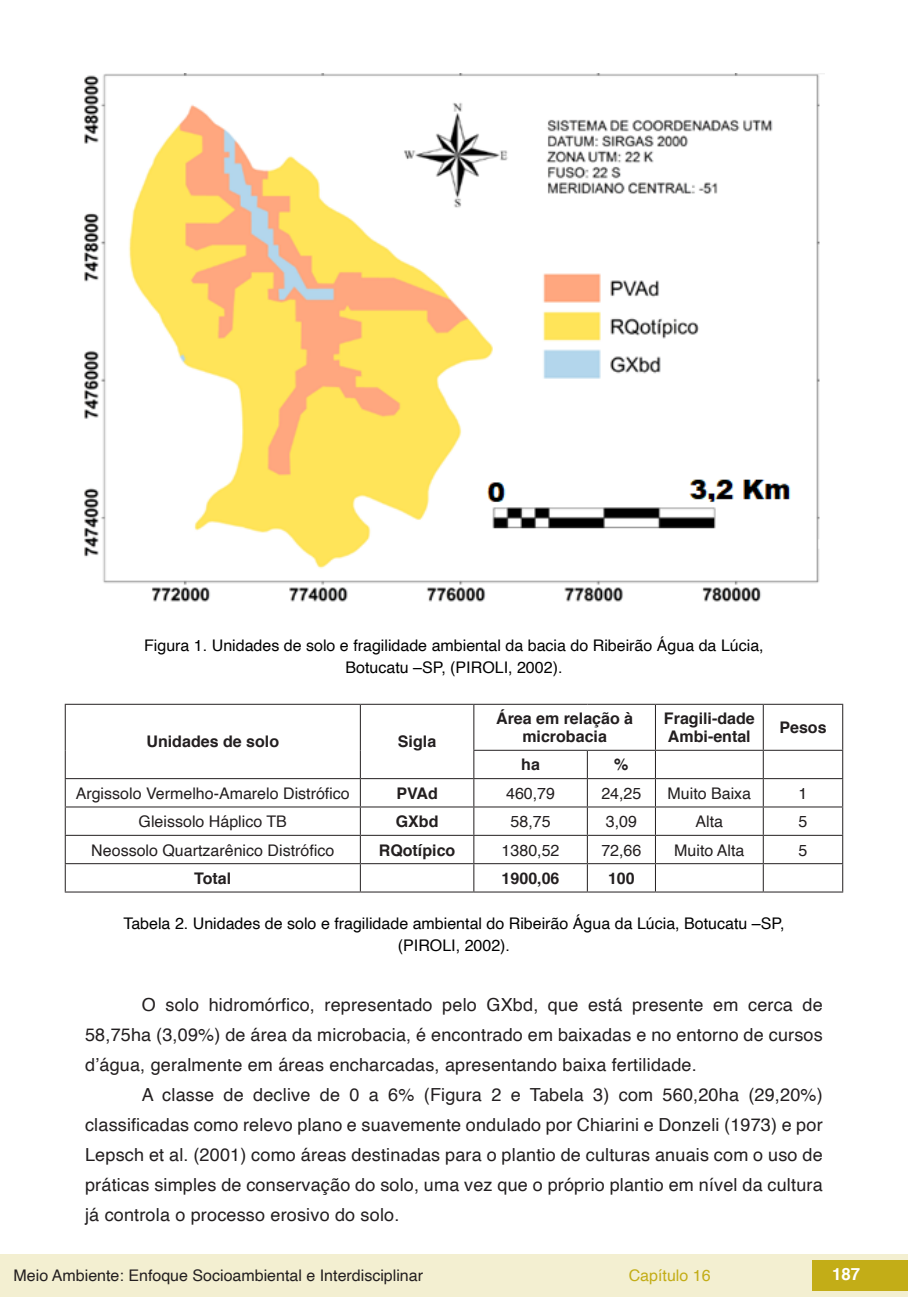
<style>
.page{position:relative;width:908px;height:1304px;background:#fff}
.page>*{position:absolute;margin:0;border:0;box-sizing:border-box;transform-origin:0 0}
.txt{font:18px/30px "Helvetica";letter-spacing:.01em;color:#231f20;text-align:justify}
.t1{font:700 16.8px "Helvetica";color:#fff}
.tab_txt_centro{font:16px "Helvetica";color:#231f20}
.info_tab_graf_imag{font:16px/22px "Helvetica";color:#000;text-align:center}
.tab_txt_centro-2{font:700 16px/18px "Helvetica";color:#231f20;text-align:center}
.t2{font:16px "Helvetica";color:#c3ad17}
</style>
<div class="page">
<div style="left:0;top:1254px;width:906px;height:43px;background:#f3efd1"></div>
<div style="left:812px;top:1261px;width:95px;height:30px;background:#c3ad17"></div>
<img style="left:84px;top:74px;width:736px;height:528px">
<hr style="left:65px;top:704px;width:295px;height:1px;background:#231f20">
<hr style="left:65px;top:705px;width:1px;height:45px;background:#231f20">
<hr style="left:360px;top:704px;width:113px;height:1px;background:#231f20">
<hr style="left:360px;top:705px;width:1px;height:45px;background:#231f20">
<hr style="left:473px;top:704px;width:114px;height:1px;background:#231f20">
<hr style="left:473px;top:705px;width:1px;height:45px;background:#231f20">
<hr style="left:587px;top:704px;width:68px;height:1px;background:#231f20">
<hr style="left:655px;top:704px;width:108px;height:1px;background:#231f20">
<hr style="left:654px;top:705px;width:1px;height:45px;background:#231f20">
<hr style="left:763px;top:704px;width:79px;height:1px;background:#231f20">
<hr style="left:762px;top:705px;width:1px;height:45px;background:#231f20">
<hr style="left:841px;top:705px;width:1px;height:45px;background:#231f20">
<hr style="left:473px;top:750px;width:114px;height:1px;background:#231f20">
<hr style="left:587px;top:750px;width:68px;height:1px;background:#231f20">
<hr style="left:655px;top:750px;width:108px;height:1px;background:#231f20">
<hr style="left:763px;top:750px;width:79px;height:1px;background:#231f20">
<hr style="left:65px;top:778px;width:295px;height:1px;background:#231f20">
<hr style="left:360px;top:778px;width:113px;height:1px;background:#231f20">
<hr style="left:473px;top:778px;width:114px;height:1px;background:#231f20">
<hr style="left:587px;top:778px;width:68px;height:1px;background:#231f20">
<hr style="left:655px;top:778px;width:108px;height:1px;background:#231f20">
<hr style="left:763px;top:778px;width:79px;height:1px;background:#231f20">
<hr style="left:65px;top:806px;width:295px;height:1px;background:#231f20">
<hr style="left:360px;top:806px;width:113px;height:1px;background:#231f20">
<hr style="left:473px;top:806px;width:114px;height:1px;background:#231f20">
<hr style="left:587px;top:806px;width:68px;height:1px;background:#231f20">
<hr style="left:655px;top:806px;width:108px;height:1px;background:#231f20">
<hr style="left:763px;top:806px;width:79px;height:1px;background:#231f20">
<hr style="left:65px;top:835px;width:295px;height:1px;background:#231f20">
<hr style="left:360px;top:835px;width:113px;height:1px;background:#231f20">
<hr style="left:473px;top:835px;width:114px;height:1px;background:#231f20">
<hr style="left:587px;top:835px;width:68px;height:1px;background:#231f20">
<hr style="left:655px;top:835px;width:108px;height:1px;background:#231f20">
<hr style="left:763px;top:835px;width:79px;height:1px;background:#231f20">
<hr style="left:65px;top:863px;width:295px;height:1px;background:#231f20">
<svg style="left:65px;top:750px;width:1px;height:141px"></svg>
<hr style="left:360px;top:863px;width:113px;height:1px;background:#231f20">
<svg style="left:360px;top:750px;width:1px;height:141px"></svg>
<hr style="left:473px;top:863px;width:114px;height:1px;background:#231f20">
<svg style="left:473px;top:751px;width:1px;height:140px"></svg>
<hr style="left:587px;top:863px;width:68px;height:1px;background:#231f20">
<svg style="left:586px;top:751px;width:1px;height:140px"></svg>
<hr style="left:655px;top:863px;width:108px;height:1px;background:#231f20">
<hr style="left:763px;top:863px;width:79px;height:1px;background:#231f20">
<svg style="left:762px;top:751px;width:1px;height:140px"></svg>
<hr style="left:65px;top:891px;width:295px;height:1px;background:#231f20">
<hr style="left:360px;top:891px;width:113px;height:1px;background:#231f20">
<hr style="left:473px;top:891px;width:114px;height:1px;background:#231f20">
<hr style="left:587px;top:891px;width:68px;height:1px;background:#231f20">
<hr style="left:655px;top:891px;width:108px;height:1px;background:#231f20">
<hr style="left:763px;top:891px;width:79px;height:1px;background:#231f20">
<p class="info_tab_graf_imag" style="left:144px;top:635px;width:620px">Figura 1. Unidades de solo e fragilidade ambiental da bacia do Ribeirão Água da Lúcia,<br>Botucatu –SP, (PIROLI, 2002).</p>
<p class="tab_txt_centro-2" style="left:146px;top:733px;width:134px">Unidades de solo</p>
<p class="tab_txt_centro-2" style="left:398px;top:733px;width:40px">Sigla</p>
<p class="tab_txt_centro-2" style="left:496px;top:710px;width:138px">Área em relação à microbacia</p>
<p class="tab_txt_centro-2" style="left:663px;top:710px;width:92px;text-align:left">Fragili-dade<br>Ambi-ental</p>
<p class="tab_txt_centro-2" style="left:779px;top:719px;width:49px">Pesos</p>
<p class="tab_txt_centro-2" style="left:521px;top:756px;width:20px">ha</p>
<p class="tab_txt_centro-2" style="left:614px;top:756px;width:16px">%</p>
<p class="tab_txt_centro" style="left:76px;top:781px;width:275px">Argissolo Vermelho-Amarelo Distrófico</p>
<p class="tab_txt_centro-2" style="left:396px;top:784px;width:43px">PVAd</p>
<p class="tab_txt_centro" style="left:506px;top:781px;width:50px">460,79</p>
<p class="tab_txt_centro" style="left:601px;top:781px;width:42px">24,25</p>
<p class="tab_txt_centro" style="left:667px;top:781px;width:85px">Muito Baixa</p>
<p class="tab_txt_centro" style="left:798px;top:781px;width:10px">1</p>
<p class="tab_txt_centro" style="left:138px;top:809px;width:150px">Gleissolo Háplico TB</p>
<p class="tab_txt_centro-2" style="left:395px;top:813px;width:44px">GXbd</p>
<p class="tab_txt_centro" style="left:510px;top:809px;width:42px">58,75</p>
<p class="tab_txt_centro" style="left:605px;top:809px;width:33px">3,09</p>
<p class="tab_txt_centro" style="left:695px;top:809px;width:29px">Alta</p>
<p class="tab_txt_centro" style="left:798px;top:809px;width:10px">5</p>
<p class="tab_txt_centro" style="left:91px;top:838px;width:244px">Neossolo Quartzarênico Distrófico</p>
<p class="tab_txt_centro-2" style="left:378px;top:841px;width:78px">RQotípico</p>
<p class="tab_txt_centro" style="left:501px;top:838px;width:59px">1380,52</p>
<p class="tab_txt_centro" style="left:601px;top:838px;width:42px">72,66</p>
<p class="tab_txt_centro" style="left:674px;top:838px;width:72px">Muito Alta</p>
<p class="tab_txt_centro" style="left:798px;top:838px;width:10px">5</p>
<p class="tab_txt_centro-2" style="left:194px;top:869px;width:39px">Total</p>
<p class="tab_txt_centro-2" style="left:501px;top:869px;width:59px">1900,06</p>
<p class="tab_txt_centro-2" style="left:607px;top:869px;width:28px">100</p>
<p class="info_tab_graf_imag" style="left:123px;top:913px;width:662px">Tabela 2. Unidades de solo e fragilidade ambiental do Ribeirão Água da Lúcia, Botucatu –SP, (PIROLI, 2002).</p>
<p class="txt" style="left:85px;top:990px;width:738px;text-indent:57px">O solo hidromórfico, representado pelo GXbd, que está presente em cerca de 58,75ha (3,09%) de área da microbacia, é encontrado em baixadas e no entorno de cursos d’água, geralmente em áreas encharcadas, apresentando baixa fertilidade.</p>
<p class="txt" style="left:85px;top:1080px;width:738px;text-indent:57px">A classe de declive de 0 a 6% (Figura 2 e Tabela 3) com 560,20ha (29,20%) classificadas como relevo plano e suavemente ondulado por Chiarini e Donzeli (1973) e por Lepsch et al. (2001) como áreas destinadas para o plantio de culturas anuais com o uso de práticas simples de conservação do solo, uma vez que o próprio plantio em nível da cultura já controla o processo erosivo do solo.</p>
<p class="tab_txt_centro" style="left:14px;top:1263px;width:411px">Meio Ambiente: Enfoque Socioambiental e Interdisciplinar</p>
<p class="t2" style="left:628px;top:1263px;width:83px">Capítulo 16</p>
<p class="t1" style="left:831px;top:1261px;width:30px">187</p>
</div>
